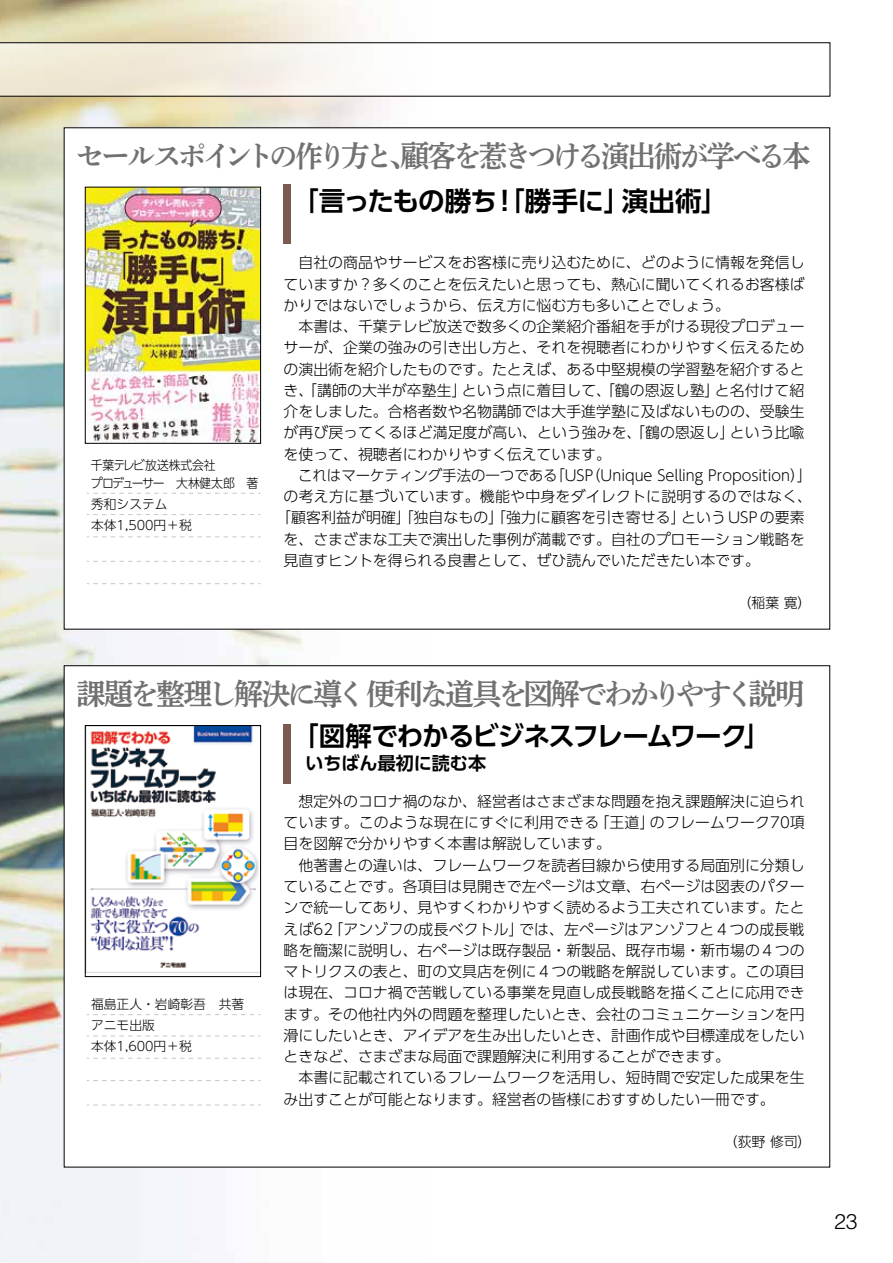
<style>
.page{position:relative;width:893px;height:1263px;background:#fff}
.page>*{position:absolute;margin:0;border:0;box-sizing:border-box;transform-origin:0 0}
.t1{font:29.7px "Shuei Yobu Min Std B";letter-spacing:-.12em;color:#727171;scale:.96 1}
.t2{font:29.7px "Shuei Yobu Min Std B";letter-spacing:-.12em;color:#727171}
.t3{font:700 26.55px "UD Shin Go Pro De";letter-spacing:-.045em;color:#000}
.t4{font:700 26.55px "UD Shin Go Pro De";letter-spacing:-.025em;color:#000}
.t5{font:300 21.3px "Helvetica";color:#000}
.t6{font:700 18px "UD Shin Go Pro De";color:#000}
.t7{font:300 14.85px/21.3px "UD Shin Go Pro";color:#000}
.t8{font:300 13.8px "UD Shin Go Pro";color:#000}
.t9{font:300 12.75px/21.3px "UD Shin Go Pro";color:#000}
.t10{font:300 12.75px/17px "UD Shin Go Pro";letter-spacing:-.04em;color:#000;scale:.93 1}
</style>
<div class="page">
<img style="left:0;top:0;width:426px;height:1263px">
<div style="left:64px;top:128px;width:766px;height:501px;background:#fff"></div>
<div style="left:64px;top:665px;width:766px;height:502px;background:#fff;border:1px solid #000"></div>
<div style="left:284px;top:184px;width:7px;height:59px;background:#7a5b4f"></div>
<svg style="left:87px;top:493px;width:174px;height:1px"></svg>
<svg style="left:87px;top:514px;width:174px;height:1px"></svg>
<svg style="left:87px;top:536px;width:174px;height:1px"></svg>
<svg style="left:87px;top:561px;width:174px;height:1px"></svg>
<svg style="left:87px;top:583px;width:174px;height:1px"></svg>
<svg style="left:87px;top:1014px;width:174px;height:1px"></svg>
<svg style="left:87px;top:1035px;width:174px;height:1px"></svg>
<svg style="left:87px;top:1058px;width:174px;height:1px"></svg>
<svg style="left:87px;top:1080px;width:174px;height:1px"></svg>
<svg style="left:87px;top:1104px;width:174px;height:1px"></svg>
<svg style="left:0;top:43px;width:830px;height:53px"></svg>
<div style="left:284px;top:724px;width:7px;height:60px;background:#7a5b4f"></div>
<img style="left:87px;top:189px;width:172px;height:252px">
<div style="left:85px;top:187px;width:176px;height:256px;border:1px solid #000"></div>
<img style="left:90px;top:727px;width:169px;height:241px">
<div style="left:85px;top:725px;width:176px;height:252px;border:1px solid #000"></div>
<h1 class="t1" style="left:76px;top:135px;width:767px">セールスポイントの作り方と、顧客を惹きつける演出術が学べる本</h1>
<p class="t10" style="left:91px;top:457px;width:182px">千葉テレビ放送株式会社<br>プロデューサー　大林健太郎　著</p>
<p class="t9" style="left:91px;top:493px;width:102px">秀和システム<br>本体1,500円＋税</p>
<h2 class="t4" style="left:292px;top:179px;width:437px">「言ったもの勝ち！「勝手に」演出術」</h2>
<p class="t7" style="left:284px;top:251px;width:522px">　自社の商品やサービスをお客様に売り込むために、どのように情報を発信し</p>
<p class="t7" style="left:284px;top:273px;width:522px">ていますか？多くのことを伝えたいと思っても、熱心に聞いてくれるお客様ば</p>
<p class="t7" style="left:284px;top:294px;width:448px">かりではないでしょうから、伝え方に悩む方も多いことでしょう。</p>
<p class="t7" style="left:284px;top:315px;width:522px">　本書は、千葉テレビ放送で数多くの企業紹介番組を手がける現役プロデュー</p>
<p class="t7" style="left:284px;top:336px;width:522px">サーが、企業の強みの引き出し方と、それを視聴者にわかりやすく伝えるため</p>
<p class="t7" style="left:284px;top:358px;width:522px">の演出術を紹介したものです。たとえば、ある中堅規模の学習塾を紹介すると</p>
<p class="t7" style="left:284px;top:379px;width:522px">き、「講師の大半が卒塾生」という点に着目して、「鶴の恩返し塾」と名付けて紹</p>
<p class="t7" style="left:284px;top:400px;width:522px">介をしました。合格者数や名物講師では大手進学塾に及ばないものの、受験生</p>
<p class="t7" style="left:284px;top:422px;width:522px">が再び戻ってくるほど満足度が高い、という強みを、「鶴の恩返し」という比喩</p>
<p class="t7" style="left:284px;top:443px;width:329px">を使って、視聴者にわかりやすく伝えています。</p>
<p class="t7" style="left:284px;top:464px;width:530px">　これはマーケティング手法の一つである「USP（Unique Selling Proposition）」</p>
<p class="t7" style="left:284px;top:485px;width:530px">の考え方に基づいています。機能や中身をダイレクトに説明するのではなく、</p>
<p class="t7" style="left:276px;top:507px;width:530px">「顧客利益が明確」「独自なもの」「強力に顧客を引き寄せる」というUSPの要素</p>
<p class="t7" style="left:284px;top:528px;width:522px">を、さまざまな工夫で演出した事例が満載です。自社のプロモーション戦略を</p>
<p class="t7" style="left:284px;top:549px;width:478px">見直すヒントを得られる良書として、ぜひ読んでいただきたい本です。</p>
<p class="t8" style="left:738px;top:592px;width:75px">（稲葉寛）</p>
<h1 class="t2" style="left:77px;top:673px;width:729px">課題を整理し解決に導く 便利な道具を図解でわかりやすく説明</h1>
<p class="t9" style="left:91px;top:993px;width:155px">福島正人・岩崎彰吾　共著アニモ出版<br>本体1,600円＋税</p>
<h2 class="t3" style="left:292px;top:714px;width:480px">「図解でわかるビジネスフレームワーク」</h2>
<p class="t6" style="left:305px;top:749px;width:182px">いちばん最初に読む本</p>
<p class="t7" style="left:284px;top:790px;width:523px">　想定外のコロナ禍のなか、経営者はさまざまな問題を抱え課題解決に迫られています。このような現在にすぐに利用できる「王道」のフレームワーク70項目を図解で分かりやすく本書は解説しています。<br>　他著書との違いは、フレームワークを読者目線から使用する局面別に分類していることです。各項目は見開きで左ページは文章、右ページは図表のパターンで統一してあり、見やすくわかりやすく読めるよう工夫されています。たとえば62「アンゾフの成長ベクトル」では、左ページはアンゾフと４つの成長戦略を簡潔に説明し、右ページは既存製品・新製品、既存市場・新市場の４つのマトリクスの表と、町の文具店を例に４つの戦略を解説しています。この項目は現在、コロナ禍で苦戦している事業を見直し成長戦略を描くことに応用できます。その他社内外の問題を整理したいとき、会社のコミュニケーションを円滑にしたいとき、アイデアを生み出したいとき、計画作成や目標達成をしたいときなど、さまざまな局面で課題解決に利用することができます。<br>　本書に記載されているフレームワークを活用し、短時間で安定した成果を生み出すことが可能となります。経営者の皆様におすすめしたい一冊です。</p>
<p class="t8" style="left:724px;top:1130px;width:89px">（荻野修司）</p>
<h3 class="t5" style="left:834px;top:1203px;width:25px">23</h3>
</div>
